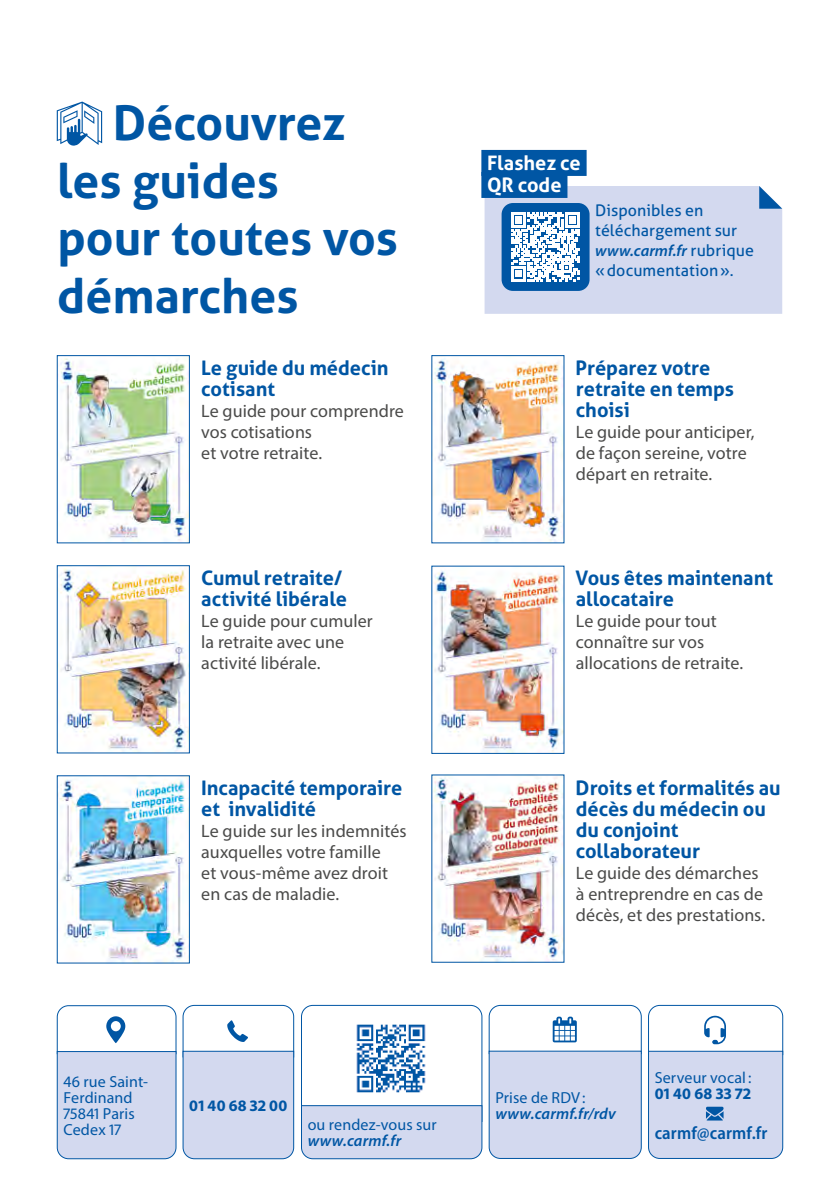
<style>
.page{position:relative;width:840px;height:1191px;background:#fff}
.page>*{position:absolute;margin:0;border:0;box-sizing:border-box;transform-origin:0 0}
.Texte_4e_de_couv{font:700 48px/57.6px "Aller";color:#0056a4}
.Titre_2_-_sans_filet_copie{font:700 20px/21px "Aller";letter-spacing:-.005em;color:#0056a4}
.Titre_-_QR_code{font:700 20px "Aller";color:#fff}
.Texte_courant_-_align__gauche{font:18px/21px "Myriad Pro";color:#4a4a49}
.Info_supp{font:600 semi-condensed 18px "Myriad Pro";letter-spacing:.01em;color:#0056a4}
.Info_supp-2{font:16px/16px "Myriad Pro";letter-spacing:.01em;color:#0056a4}
.Texte_-_code_QR{font:16px/20px "Aller";letter-spacing:.005em;color:#0056a4}
.Info_supp-3{font:700 16px "Myriad Pro";letter-spacing:.02em;color:#0056a4}
.Info_supp-4{font:italic 600 16px "Myriad Pro";letter-spacing:.015em;color:#0056a4}
.s1{font-family:"Myriad Pro";font-weight:600;font-style:italic}
.s2{font-weight:600;font-style:italic}
</style>
<div class="page">
<svg style="left:57px;top:102px;width:45px;height:44px"></svg>
<img style="left:60px;top:358px;width:128px;height:183px">
<div style="left:57px;top:355px;width:133px;height:188px;border:1px solid #0056a4"></div>
<img style="left:60px;top:568px;width:128px;height:183px">
<div style="left:57px;top:565px;width:133px;height:188px;border:1px solid #0056a4"></div>
<img style="left:59px;top:777px;width:129px;height:184px">
<div style="left:57px;top:775px;width:133px;height:188px;border:1px solid #0056a4"></div>
<img style="left:434px;top:358px;width:128px;height:183px">
<img style="left:434px;top:570px;width:128px;height:182px">
<img style="left:433px;top:777px;width:129px;height:183px">
<svg style="left:56px;top:1004px;width:238px;height:155px"></svg>
<svg style="left:301px;top:1004px;width:181px;height:155px"></svg>
<svg style="left:488px;top:1004px;width:295px;height:155px"></svg>
<div style="left:481px;top:150px;width:105px;height:26px;background:#0056a4"></div>
<div style="left:481px;top:172px;width:86px;height:26px;background:#0056a4"></div>
<svg style="left:484px;top:186px;width:297px;height:128px;background:#b9cae6"></svg>
<p class="Texte_4e_de_couv" style="left:57px;top:94px;width:290px;text-indent:56px">Découvrez les guides</p>
<p class="Texte_4e_de_couv" style="left:57px;top:209px;width:342px">pour toutes vos démarches</p>
<p class="Titre_2_-_sans_filet_copie" style="left:201px;top:357px;width:189px">Le guide du médecin cotisant</p>
<p class="Texte_courant_-_align__gauche" style="left:201px;top:400px;width:204px">Le guide pour comprendre vos cotisations</p>
<p class="Texte_courant_-_align__gauche" style="left:201px;top:442px;width:122px">et votre retraite.</p>
<p class="Titre_2_-_sans_filet_copie" style="left:201px;top:567px;width:147px">Cumul retraite/ activité libérale</p>
<p class="Texte_courant_-_align__gauche" style="left:201px;top:610px;width:173px">Le guide pour cumuler la retraite avec une activité libérale.</p>
<p class="Titre_2_-_sans_filet_copie" style="left:201px;top:777px;width:203px">Incapacité temporaire et invalidité</p>
<p class="Texte_courant_-_align__gauche" style="left:201px;top:820px;width:207px">Le guide sur les indemnités auxquelles votre famille<br>et vous-même avez droit en cas de maladie.</p>
<p class="Titre_-_QR_code" style="left:487px;top:151px;width:95px">Flashez ce</p>
<p class="Titre_-_QR_code" style="left:487px;top:173px;width:76px">QR code</p>
<p class="Texte_-_code_QR" style="left:594px;top:200px;width:160px">Disponibles en téléchargement sur <span class="s1">www.carmf.fr</span> rubrique «documentation».</p>
<p class="Titre_2_-_sans_filet_copie" style="left:575px;top:357px;width:160px">Préparez votre retraite en temps choisi</p>
<p class="Texte_courant_-_align__gauche" style="left:575px;top:421px;width:180px">Le guide pour anticiper, de façon sereine, votre départ en retraite.</p>
<p class="Titre_2_-_sans_filet_copie" style="left:575px;top:567px;width:199px">Vous êtes maintenant allocataire</p>
<p class="Texte_courant_-_align__gauche" style="left:575px;top:610px;width:169px">Le guide pour tout connaître sur vos allocations de retraite.</p>
<p class="Titre_2_-_sans_filet_copie" style="left:575px;top:777px;width:206px">Droits et formalités au décès du médecin ou du conjoint collaborateur</p>
<p class="Texte_courant_-_align__gauche" style="left:575px;top:862px;width:191px">Le guide des démarches à entreprendre en cas de décès, et des prestations.</p>
<p class="Info_supp-2" style="left:63px;top:1073px;width:86px">46 rue Saint-<br>Ferdinand<br>75841 Paris<br>Cedex 17</p>
<p class="Info_supp-3" style="left:189px;top:1095px;width:99px">01 40 68 32 00</p>
<p class="Info_supp-2" style="left:307px;top:1116px;width:130px">ou rendez-vous sur <span class="s2">www.carmf.fr</span></p>
<p class="Info_supp-2" style="left:495px;top:1089px;width:91px">Prise de RDV:</p>
<p class="Info_supp-4" style="left:495px;top:1103px;width:122px">www.carmf.fr/rdv</p>
<p class="Info_supp-2" style="left:654px;top:1069px;width:98px">Serveur vocal :</p>
<p class="Info_supp-3" style="left:654px;top:1083px;width:98px">01 40 68 33 72</p>
<p class="Info_supp" style="left:654px;top:1122px;width:114px">carmf@carmf.fr</p>
</div>
